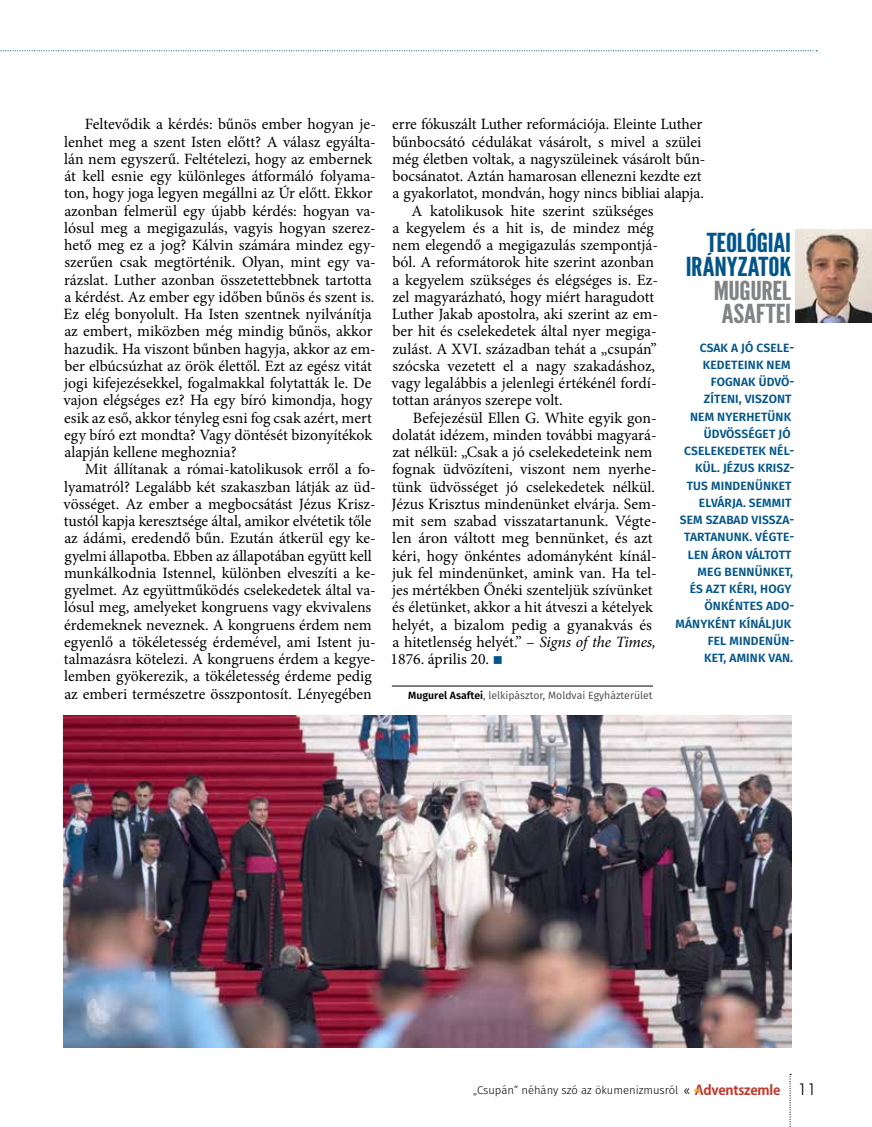
<style>
.page{position:relative;width:872px;height:1127px;background:#fff}
.page>*{position:absolute;margin:0;border:0;box-sizing:border-box;transform-origin:0 0}
.t1{font:26.1px/23.7px "League Gothic";letter-spacing:-.005em;color:#00558a;text-align:right;scale:1.2 1}
.t2{font:26.1px/23.7px "League Gothic";letter-spacing:-.01em;color:#808285;text-align:center;scale:1.2 1}
.t3{font:15.75px/17.2px "Minion Pro";color:#000}
.t4{font:600 12px "Fira Sans";letter-spacing:.01em;color:#00558a}
.t5{font:300 11.25px "Fira Sans";color:#000}
.t6{font:10.5px "Fira Sans";color:#454546}
.s1{font-style:italic}
.s2{color:#00558a}
.s3{font-weight:600;color:#000}
.s4{font-family:"Koz Go Pr 6 N";font-weight:400;font-size:13.5px}
.s5{font-family:"Koz Go Pr 6 N";font-weight:700;font-size:13.5px;color:#be3a2e}
.s6{font-family:"Futura BT";font-size:16.5px}
</style>
<div class="page">
<svg style="left:0;top:50px;width:817px;height:1px"></svg>
<hr style="left:392px;top:686px;width:261px;height:1px;background:#000">
<img style="left:795px;top:229px;width:77px;height:94px">
<img style="left:64px;top:716px;width:727px;height:331px">
<svg style="left:789px;top:1074px;width:2px;height:53px"></svg>
<svg style="left:695px;top:1088px;width:5px;height:4px"></svg>
<p class="t3" style="left:63px;top:116px;width:314px;text-indent:21px">Feltevődik a kérdés: bűnös ember hogyan je&shy;lenhet meg a szent Isten előtt? A válasz egyálta&shy;lán nem egyszerű. Feltételezi, hogy az embernek át kell esnie egy különleges átformáló folyama&shy;ton, hogy joga legyen megállni az Úr előtt. Ekkor azonban felmerül egy újabb kérdés: hogyan va&shy;lósul meg a megigazulás, vagyis hogyan szerez&shy;hető meg ez a jog? Kálvin számára mindez egy&shy;szerűen csak megtörténik. Olyan, mint egy va&shy;rázslat. Luther azonban összetettebbnek tartotta a kérdést. Az ember egy időben bűnös és szent is.<br>Ez elég bonyolult. Ha Isten szentnek nyilvánítja az embert, miközben még mindig bűnös, akkor hazudik. Ha viszont bűnben hagyja, akkor az em&shy;ber elbúcsúzhat az örök élettől. Ezt az egész vitát jogi kifejezésekkel, fogalmakkal folytatták le. De vajon elégséges ez? Ha egy bíró kimondja, hogy esik az eső, akkor tényleg esni fog csak azért, mert egy bíró ezt mondta? Vagy döntését bizonyítékok alapján kellene meghoznia?</p>
<p class="t3" style="left:63px;top:461px;width:314px;text-indent:21px">Mit állítanak a római-katolikusok erről a fo&shy;lyamatról? Legalább két szakaszban látják az üd&shy;vösséget. Az ember a megbocsátást Jézus Krisz&shy;tustól kapja keresztsége által, amikor elvétetik tőle az ádámi, eredendő bűn. Ezután átkerül egy ke&shy;gyelmi állapotba. Ebben az állapotában együtt kell munkálkodnia Istennel, különben elveszíti a ke&shy;gyelmet. Az együttműködés cselekedetek által va&shy;lósul meg, amelyeket kongruens vagy ekvivalens érdemeknek neveznek. A kongruens érdem nem egyenlő a tökéletesség érdemével, ami Istent ju&shy;talmazásra kötelezi. A kongruens érdem a kegye&shy;lemben gyökerezik, a tökéletesség érdeme pedig az emberi természetre összpontosít. Lényegében</p>
<p class="t3" style="left:392px;top:116px;width:311px">erre fókuszált Luther reformációja. Eleinte Luther</p>
<p class="t3" style="left:392px;top:133px;width:310px">bűnbocsátó cédulákat vásárolt, s mivel a szülei</p>
<p class="t3" style="left:392px;top:150px;width:315px">még életben voltak, a nagyszüleinek vásárolt bűn-</p>
<p class="t3" style="left:392px;top:168px;width:311px">bocsánatot. Aztán hamarosan ellenezni kezdte ezt</p>
<p class="t3" style="left:392px;top:185px;width:313px">a gyakorlatot, mondván, hogy nincs bibliai alapja.</p>
<p class="t3" style="left:411px;top:202px;width:243px">A katolikusok hite szerint szükséges</p>
<p class="t3" style="left:392px;top:219px;width:263px">a kegyelem és a hit is, de mindez még</p>
<p class="t3" style="left:392px;top:237px;width:267px">nem elegendő a megigazulás szempontjá-</p>
<p class="t3" style="left:392px;top:254px;width:263px">ból. A reformátorok hite szerint azonban</p>
<p class="t3" style="left:392px;top:271px;width:267px">a kegyelem szükséges és elégséges is. Ez-</p>
<p class="t3" style="left:392px;top:288px;width:263px">zel magyarázható, hogy miért haragudott</p>
<p class="t3" style="left:392px;top:306px;width:268px">Luther Jakab apostolra, aki szerint az em-</p>
<p class="t3" style="left:392px;top:323px;width:266px">ber hit és cselekedetek által nyer megiga-</p>
<p class="t3" style="left:392px;top:340px;width:266px">zulást. A XVI. században tehát a „csupán”</p>
<p class="t3" style="left:392px;top:357px;width:264px">szócska vezetett el a nagy szakadáshoz,</p>
<p class="t3" style="left:391px;top:374px;width:267px">vagy legalábbis a jelenlegi értékénél fordí-</p>
<p class="t3" style="left:392px;top:392px;width:172px">tottan arányos szerepe volt.</p>
<p class="t3" style="left:413px;top:409px;width:245px">Befejezésül Ellen G. White egyik gon-</p>
<p class="t3" style="left:392px;top:426px;width:266px">dolatát idézem, minden további magyará-</p>
<p class="t3" style="left:392px;top:443px;width:262px">zat nélkül: „Csak a jó cselekedeteink nem</p>
<p class="t3" style="left:392px;top:461px;width:266px">fognak üdvözíteni, viszont nem nyerhe-</p>
<p class="t3" style="left:392px;top:478px;width:265px">tünk üdvösséget jó cselekedetek nélkül.</p>
<p class="t3" style="left:391px;top:495px;width:267px">Jézus Krisztus mindenünket elvárja. Sem-</p>
<p class="t3" style="left:392px;top:513px;width:266px">mit sem szabad visszatartanunk. Végte-</p>
<p class="t3" style="left:392px;top:530px;width:262px">len áron váltott meg bennünket, és azt</p>
<p class="t3" style="left:392px;top:547px;width:266px">kéri, hogy önkéntes adományként kínál-</p>
<p class="t3" style="left:392px;top:564px;width:266px">juk fel mindenünket, amink van. Ha tel-</p>
<p class="t3" style="left:392px;top:582px;width:262px">jes mértékben Őnéki szenteljük szívünket</p>
<p class="t3" style="left:392px;top:599px;width:262px">és életünket, akkor a hit átveszi a kételyek</p>
<p class="t3" style="left:392px;top:616px;width:261px">helyét, a bizalom pedig a gyanakvás és</p>
<p class="t3" style="left:392px;top:633px;width:265px">a hitetlenség helyét.” – <span class="s1">Signs of the Times,</span></p>
<p class="t3" style="left:390px;top:651px;width:114px">1876. április 20. <span class="s2">■</span></p>
<p class="t6" style="left:408px;top:688px;width:246px"><span class="s3">Mugurel Asaftei</span>, lelkipásztor, Moldvai Egyházterület</p>
<h1 class="t1" style="left:686px;top:231px;width:89px">TEOLÓGIAI<br>IRÁNYZATOK</h1>
<h1 class="t2" style="left:714px;top:279px;width:66px">MUGUREL<br>ASAFTEI</h1>
<p class="t4" style="left:700px;top:339px;width:96px">CSAK A JÓ CSELE-</p>
<p class="t4" style="left:703px;top:356px;width:89px">KEDETEINK NEM</p>
<p class="t4" style="left:710px;top:373px;width:85px">FOGNAK ÜDVÖ-</p>
<p class="t4" style="left:704px;top:391px;width:89px">ZÍTENI, VISZONT</p>
<p class="t4" style="left:690px;top:408px;width:103px">NEM NYERHETÜNK</p>
<p class="t4" style="left:704px;top:425px;width:88px">ÜDVÖSSÉGET JÓ</p>
<p class="t4" style="left:684px;top:442px;width:112px">CSELEKEDETEK NÉL-</p>
<p class="t4" style="left:695px;top:460px;width:100px">KÜL. JÉZUS KRISZ-</p>
<p class="t4" style="left:687px;top:477px;width:106px">TUS MINDENÜNKET</p>
<p class="t4" style="left:699px;top:494px;width:94px">ELVÁRJA. SEMMIT</p>
<p class="t4" style="left:680px;top:511px;width:116px">SEM SZABAD VISSZA-</p>
<p class="t4" style="left:684px;top:529px;width:112px">TARTANUNK. VÉGTE-</p>
<p class="t4" style="left:688px;top:546px;width:105px">LEN ÁRON VÁLTOTT</p>
<p class="t4" style="left:697px;top:563px;width:97px">MEG BENNÜNKET,</p>
<p class="t4" style="left:689px;top:580px;width:103px">ÉS AZT KÉRI, HOGY</p>
<p class="t4" style="left:704px;top:598px;width:91px">ÖNKÉNTES ADO-</p>
<p class="t4" style="left:675px;top:615px;width:117px">MÁNYKÉNT KÍNÁLJUK</p>
<p class="t4" style="left:708px;top:632px;width:88px">FEL MINDENÜN-</p>
<p class="t4" style="left:704px;top:649px;width:90px">KET, AMINK VAN.</p>
<p class="t5" style="left:473px;top:1082px;width:345px">„Csupán” néhány szó az ökumenizmusról <span class="s4">«</span> <span class="s5">Adventszemle</span> <span class="s6">11</span></p>
</div>
